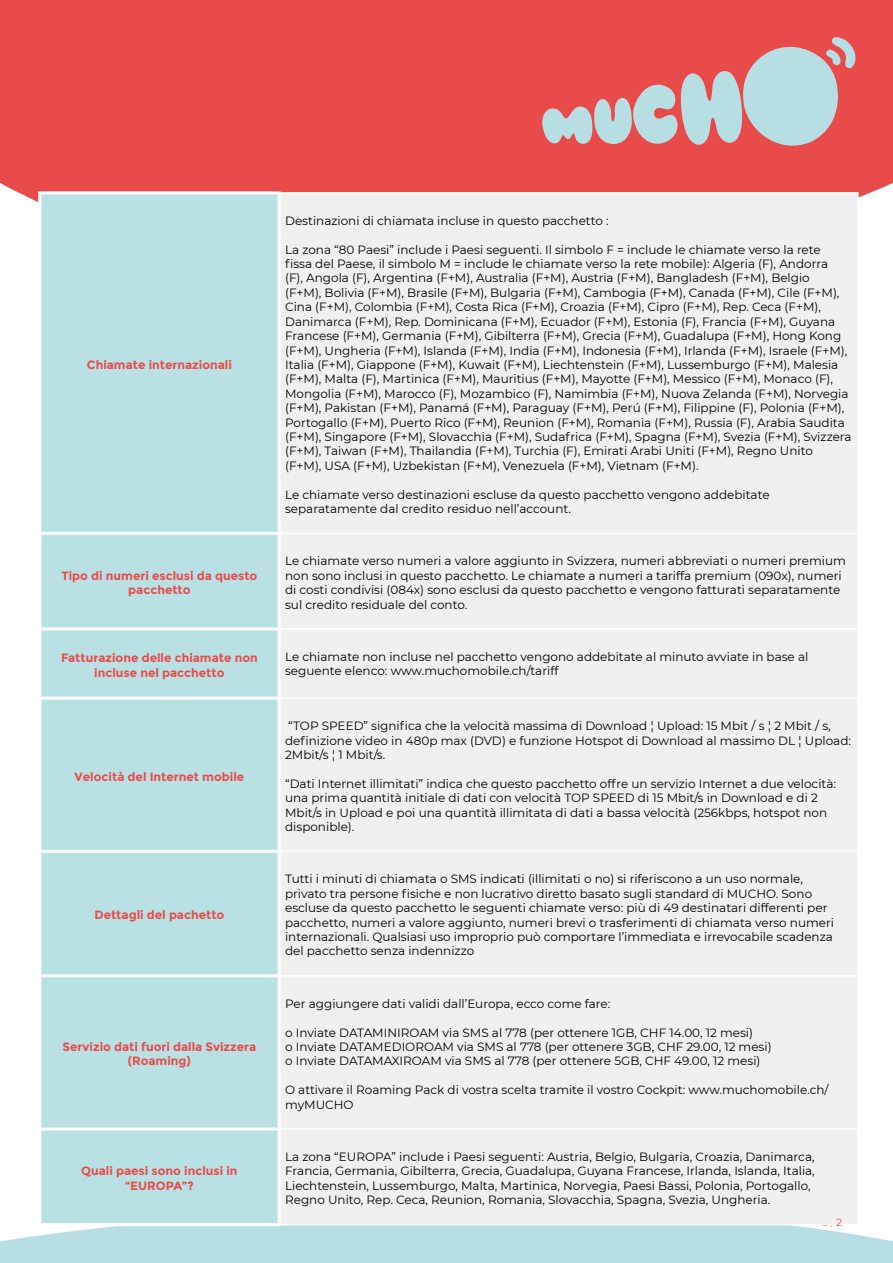
<style>
.page{position:relative;width:893px;height:1263px;background:#fff}
.page>*{position:absolute;margin:0;border:0;box-sizing:border-box;transform-origin:0 0}
.t1{font:12px/14.4px "Montserrat";color:#000}
.t2{font:700 12px/14.4px "Montserrat";color:#e94b4b;text-align:center}
.t3{font:10.5px "Montserrat";color:#e94b4b}
</style>
<div class="page">
<svg style="left:0;top:1225px;width:893px;height:38px;background:#bbe0e4"></svg>
<div style="left:0;top:0;width:893px;height:202px;background:#e94b4b"></div>
<div style="left:41px;top:194px;width:237px;height:1029px;background:#b9e0e3"></div>
<div style="left:281px;top:194px;width:576px;height:1030px;background:#f0f0f0"></div>
<hr style="left:38px;top:191px;width:243px;height:3px;background:#fff">
<hr style="left:38px;top:194px;width:3px;height:338px;background:#fff">
<hr style="left:38px;top:532px;width:243px;height:3px;background:#fff">
<hr style="left:38px;top:627px;width:243px;height:3px;background:#fff">
<hr style="left:38px;top:697px;width:243px;height:3px;background:#fff">
<hr style="left:38px;top:850px;width:243px;height:3px;background:#fff">
<hr style="left:38px;top:974px;width:243px;height:3px;background:#fff">
<hr style="left:38px;top:1127px;width:243px;height:3px;background:#fff">
<hr style="left:38px;top:1223px;width:243px;height:3px;background:#fff">
<hr style="left:281px;top:192px;width:578px;height:2px;background:#fff">
<hr style="left:857px;top:194px;width:2px;height:339px;background:#fff">
<hr style="left:281px;top:533px;width:578px;height:1px;background:#fff">
<hr style="left:281px;top:628px;width:578px;height:2px;background:#fff">
<hr style="left:281px;top:697px;width:578px;height:2px;background:#fff">
<hr style="left:281px;top:850px;width:578px;height:2px;background:#fff">
<hr style="left:281px;top:975px;width:578px;height:1px;background:#fff">
<hr style="left:281px;top:1128px;width:578px;height:2px;background:#fff">
<hr style="left:278px;top:194px;width:3px;height:338px;background:#fff">
<svg style="left:542px;top:36px;width:314px;height:110px;background:#d28e90"></svg>
<p class="t2" style="left:87px;top:357px;width:147px">Chiamate internazionali</p>
<p class="t2" style="left:62px;top:568px;width:197px">Tipo di numeri esclusi da questo pacchetto</p>
<p class="t1" style="left:285px;top:213px;width:325px">Destinazioni di chiamata incluse in questo pacchetto :</p>
<p class="t1" style="left:285px;top:242px;width:568px">La zona “80 Paesi” include i Paesi seguenti. Il simbolo F = include le chiamate verso la rete<br>fissa del Paese, il simbolo M = include le chiamate verso la rete mobile): Algeria (F), Andorra<br>(F), Angola (F), Argentina (F+M), Australia (F+M), Austria (F+M), Bangladesh (F+M), Belgio<br>(F+M), Bolivia (F+M), Brasile (F+M), Bulgaria (F+M), Cambogia (F+M), Canada (F+M), Cile (F+M), Cina (F+M), Colombia (F+M), Costa Rica (F+M), Croazia (F+M), Cipro (F+M), Rep. Ceca (F+M), Danimarca (F+M), Rep. Dominicana (F+M), Ecuador (F+M), Estonia (F), Francia (F+M), Guyana Francese (F+M), Germania (F+M), Gibilterra (F+M), Grecia (F+M), Guadalupa (F+M), Hong Kong (F+M), Ungheria (F+M), Islanda (F+M), India (F+M), Indonesia (F+M), Irlanda (F+M), Israele (F+M), Italia (F+M), Giappone (F+M), Kuwait (F+M), Liechtenstein (F+M), Lussemburgo (F+M), Malesia (F+M), Malta (F), Martinica (F+M), Mauritius (F+M), Mayotte (F+M), Messico (F+M), Monaco (F), Mongolia (F+M), Marocco (F), Mozambico (F), Namimbia (F+M), Nuova Zelanda (F+M), Norvegia (F+M), Pakistan (F+M), Panamá (F+M), Paraguay (F+M), Perú (F+M), Filippine (F), Polonia (F+M), Portogallo (F+M), Puerto Rico (F+M), Reunion (F+M), Romania (F+M), Russia (F), Arabia Saudita (F+M), Singapore (F+M), Slovacchia (F+M), Sudafrica (F+M), Spagna (F+M), Svezia (F+M), Svizzera (F+M), Taiwan (F+M), Thailandia (F+M), Turchia (F), Emirati Arabi Uniti (F+M), Regno Unito (F+M), USA (F+M), Uzbekistan (F+M), Venezuela (F+M), Vietnam (F+M).</p>
<p class="t1" style="left:285px;top:487px;width:486px">Le chiamate verso destinazioni escluse da questo pacchetto vengono addebitate separatamente dal credito residuo nell’account.</p>
<p class="t1" style="left:285px;top:553px;width:562px">Le chiamate verso numeri a valore aggiunto in Svizzera, numeri abbreviati o numeri premium non sono inclusi in questo pacchetto. Le chiamate a numeri a tariffa premium (090x), numeri di costi condivisi (084x) sono esclusi da questo pacchetto e vengono fatturati separatamente sul credito residuale del conto.</p>
<p class="t2" style="left:61px;top:651px;width:198px">Fatturazione delle chiamate non incluse nel pacchetto</p>
<p class="t1" style="left:285px;top:649px;width:525px">Le chiamate non incluse nel pacchetto vengono addebitate al minuto avviate in base al seguente elenco: www.muchomobile.ch/tariff</p>
<p class="t2" style="left:75px;top:769px;width:171px">Velocità del Internet mobile</p>
<p class="t2" style="left:94px;top:908px;width:131px">Dettagli del pachetto</p>
<p class="t2" style="left:63px;top:1039px;width:195px">Servizio dati fuori dalla Svizzera (Roaming)</p>
<p class="t2" style="left:81px;top:1164px;width:158px">Quali paesi sono inclusi in “EUROPA”?</p>
<p class="t1" style="left:285px;top:718px;width:567px">“TOP SPEED” significa che la velocità massima di Download ¦ Upload: 15 Mbit / s ¦ 2 Mbit / s, definizione video in 480p max (DVD) e funzione Hotspot di Download al massimo DL ¦ Upload:<br>2Mbit/s ¦ 1 Mbit/s.</p>
<p class="t1" style="left:285px;top:776px;width:552px">“Dati Internet illimitati” indica che questo pacchetto offre un servizio Internet a due velocità: una prima quantità initiale di dati con velocità TOP SPEED di 15 Mbit/s in Download e di 2<br>Mbit/s in Upload e poi una quantità illimitata di dati a bassa velocità (256kbps, hotspot non disponible).</p>
<p class="t1" style="left:285px;top:871px;width:550px">Tutti i minuti di chiamata o SMS indicati (illimitati o no) si riferiscono a un uso normale, privato tra persone fisiche e non lucrativo diretto basato sugli standard di MUCHO. Sono escluse da questo pacchetto le seguenti chiamate verso: più di 49 destinatari differenti per pacchetto, numeri a valore aggiunto, numeri brevi o trasferimenti di chiamata verso numeri internazionali. Qualsiasi uso improprio può comportare l’immediata e irrevocabile scadenza del pacchetto senza indennizzo</p>
<p class="t1" style="left:285px;top:996px;width:327px">Per aggiungere dati validi dall’Europa, ecco come fare:</p>
<p class="t1" style="left:285px;top:1025px;width:488px">o Inviate DATAMINIROAM via SMS al 778 (per ottenere 1GB, CHF 14.00, 12 mesi)<br>o Inviate DATAMEDIOROAM via SMS al 778 (per ottenere 3GB, CHF 29.00, 12 mesi) o Inviate DATAMAXIROAM via SMS al 778 (per ottenere 5GB, CHF 49.00, 12 mesi)</p>
<p class="t1" style="left:285px;top:1082px;width:545px">O attivare il Roaming Pack di vostra scelta tramite il vostro Cockpit: www.muchomobile.ch/ myMUCHO</p>
<p class="t1" style="left:285px;top:1149px;width:531px">La zona “EUROPA” include i Paesi seguenti: Austria, Belgio, Bulgaria, Croazia, Danimarca, Francia, Germania, Gibilterra, Grecia, Guadalupa, Guyana Francese, Irlanda, Islanda, Italia, Liechtenstein, Lussemburgo, Malta, Martinica, Norvegia, Paesi Bassi, Polonia, Portogallo, Regno Unito, Rep. Ceca, Reunion, Romania, Slovacchia, Spagna, Svezia, Ungheria.</p>
<p class="t3" style="left:822px;top:1215px;width:21px">2 /2</p>
</div>
